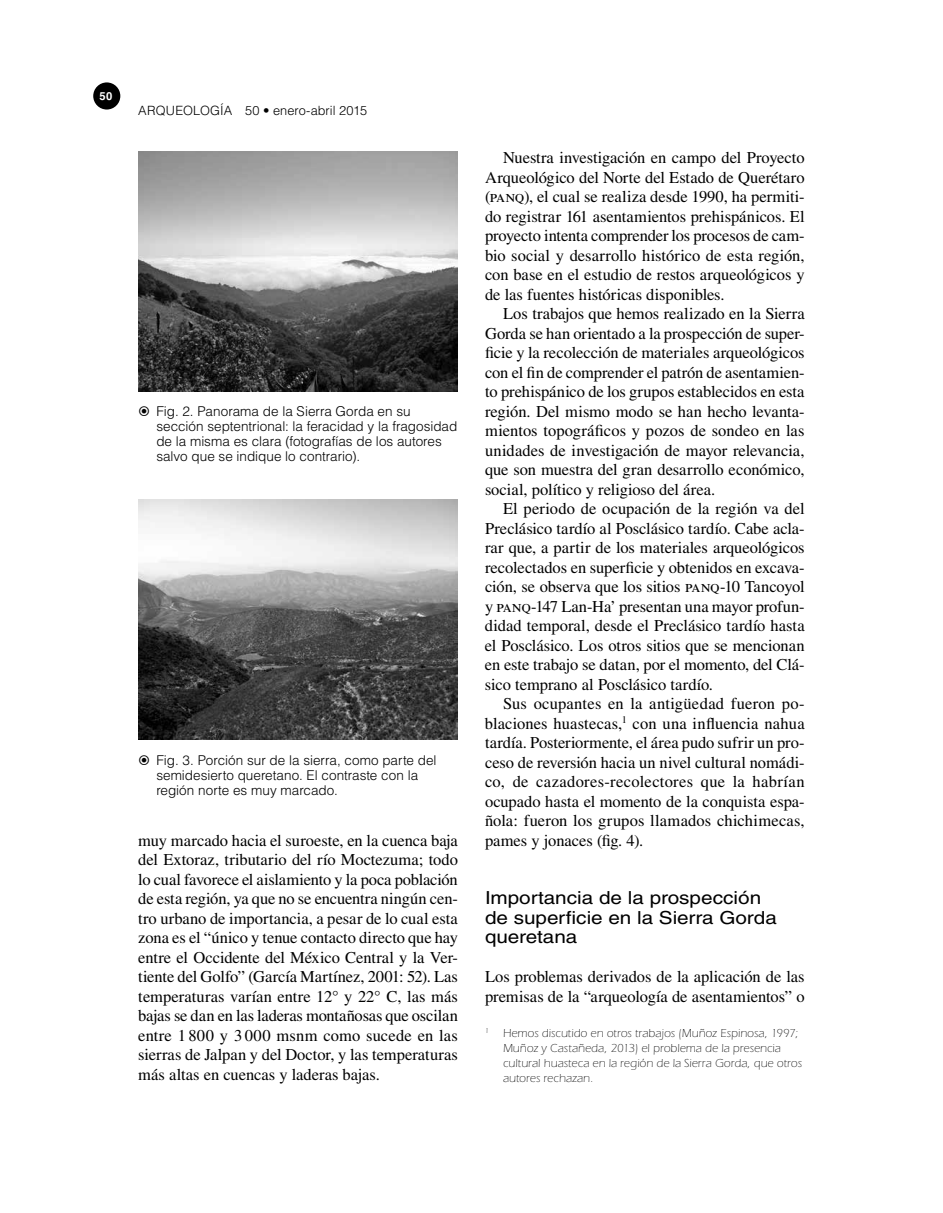
<style>
.page{position:relative;width:943px;height:1213px;background:#fff}
.page>*{position:absolute;margin:0;border:0;box-sizing:border-box;transform-origin:0 0}
.t1{font:18px/19.5px "Helvetica LT Std";letter-spacing:-.005em;color:#000;scale:1.15 1}
.t2{font:16.5px/19.5px "Times LT Std";color:#000;text-align:justify}
.t3{font:300 13.5px/15px "Helvetica LT Std";color:#000}
.t4{font:300 12.75px "Helvetica LT Std";letter-spacing:.005em;color:#000}
.t5{font:300 12px/15px "ITC Eras Std";letter-spacing:.01em;color:#000}
.t6{font:700 11.1px "Helvetica LT Std";color:#fff}
</style>
<div class="page">
<div style="left:93px;top:82px;width:27px;height:27px;background:#000;border-radius:50%"></div>
<img style="left:138px;top:152px;width:320px;height:239px">
<img style="left:138px;top:499px;width:320px;height:240px">
<p class="t6" style="left:100px;top:89px;width:14px">50</p>
<p class="t4" style="left:138px;top:102px;width:230px">ARQUEOLOGÍA 50 • enero-abril 2015</p>
<p class="t3" style="left:156px;top:404px;width:302px">Fig. 2. Panorama de la Sierra Gorda en su sección septentrional: la feracidad y la fragosidad de la misma es clara (fotografías de los autores salvo que se indique lo contrario).</p>
<p class="t3" style="left:156px;top:752px;width:282px">Fig. 3. Porción sur de la sierra, como parte del semidesierto queretano. El contraste con la región norte es muy marcado.</p>
<p class="t2" style="left:138px;top:830px;width:321px">muy marcado hacia el suroeste, en la cuenca baja del Extoraz, tributario del río Moctezuma; todo lo cual favorece el aislamiento y la poca población de esta región, ya que no se encuentra ningún cen&shy;tro urbano de importancia, a pesar de lo cual esta zona es el “único y tenue contacto directo que hay entre el Occidente del México Central y la Ver&shy;tiente del Golfo” (García Martínez, 2001: 52). Las temperaturas varían entre 12° y 22° C, las más bajas se dan en las laderas montañosas que oscilan entre 1 800 y 3 000 msnm como sucede en las sierras de Jalpan y del Doctor, y las temperaturas más altas en cuencas y laderas bajas.</p>
<p class="t2" style="left:485px;top:148px;width:321px;text-indent:18px">Nuestra investigación en campo del Proyecto Arqueológico del Norte del Estado de Querétaro (panq), el cual se realiza desde 1990, ha permiti&shy;do registrar 161 asentamientos prehispánicos. El proyecto intenta comprender los procesos de cam&shy;bio social y desarrollo histórico de esta región, con base en el estudio de restos arqueológicos y de las fuentes históricas disponibles.</p>
<p class="t2" style="left:485px;top:304px;width:321px;text-indent:18px">Los trabajos que hemos realizado en la Sierra Gorda se han orientado a la prospección de super&shy;ficie y la recolección de materiales arqueológicos con el fin de comprender el patrón de asentamien&shy;to prehispánico de los grupos establecidos en esta región. Del mismo modo se han hecho levanta&shy;mientos topográficos y pozos de sondeo en las unidades de investigación de mayor relevancia, que son muestra del gran desarrollo económico, social, político y religioso del área.</p>
<p class="t2" style="left:485px;top:499px;width:321px;text-indent:18px">El periodo de ocupación de la región va del Preclásico tardío al Posclásico tardío. Cabe acla&shy;rar que, a partir de los materiales arqueológicos recolectados en superficie y obtenidos en excava&shy;ción, se observa que los sitios panq-10 Tancoyol y panq-147 Lan-Ha’ presentan una mayor profun&shy;didad temporal, desde el Preclásico tardío hasta el Posclásico. Los otros sitios que se mencionan en este trabajo se datan, por el momento, del Clá&shy;sico temprano al Posclásico tardío.</p>
<p class="t2" style="left:485px;top:694px;width:321px;text-indent:18px">Sus ocupantes en la antigüedad fueron po&shy;blaciones huastecas,<sup>1</sup> con una influencia nahua tardía. Posteriormente, el área pudo sufrir un pro&shy;ceso de reversión hacia un nivel cultural nomádi&shy;co, de cazadores-recolectores que la habrían ocupado hasta el momento de la conquista espa&shy;ñola: fueron los grupos llamados chichimecas, pames y jonaces (fig. 4).</p>
<p class="t1" style="left:485px;top:888px;width:255px">Importancia de la prospección de superficie en la Sierra Gorda queretana</p>
<p class="t2" style="left:485px;top:967px;width:321px">Los problemas derivados de la aplicación de las premisas de la “arqueología de asentamientos” o</p>
<p class="t5" style="left:503px;top:1025px;width:300px;text-indent:-18px"><sup>1</sup> Hemos discutido en otros trabajos (Muñoz Espinosa, 1997; Muñoz y Castañeda, 2013) el problema de la presencia cultural huasteca en la región de la Sierra Gorda, que otros autores rechazan.</p>
</div>
